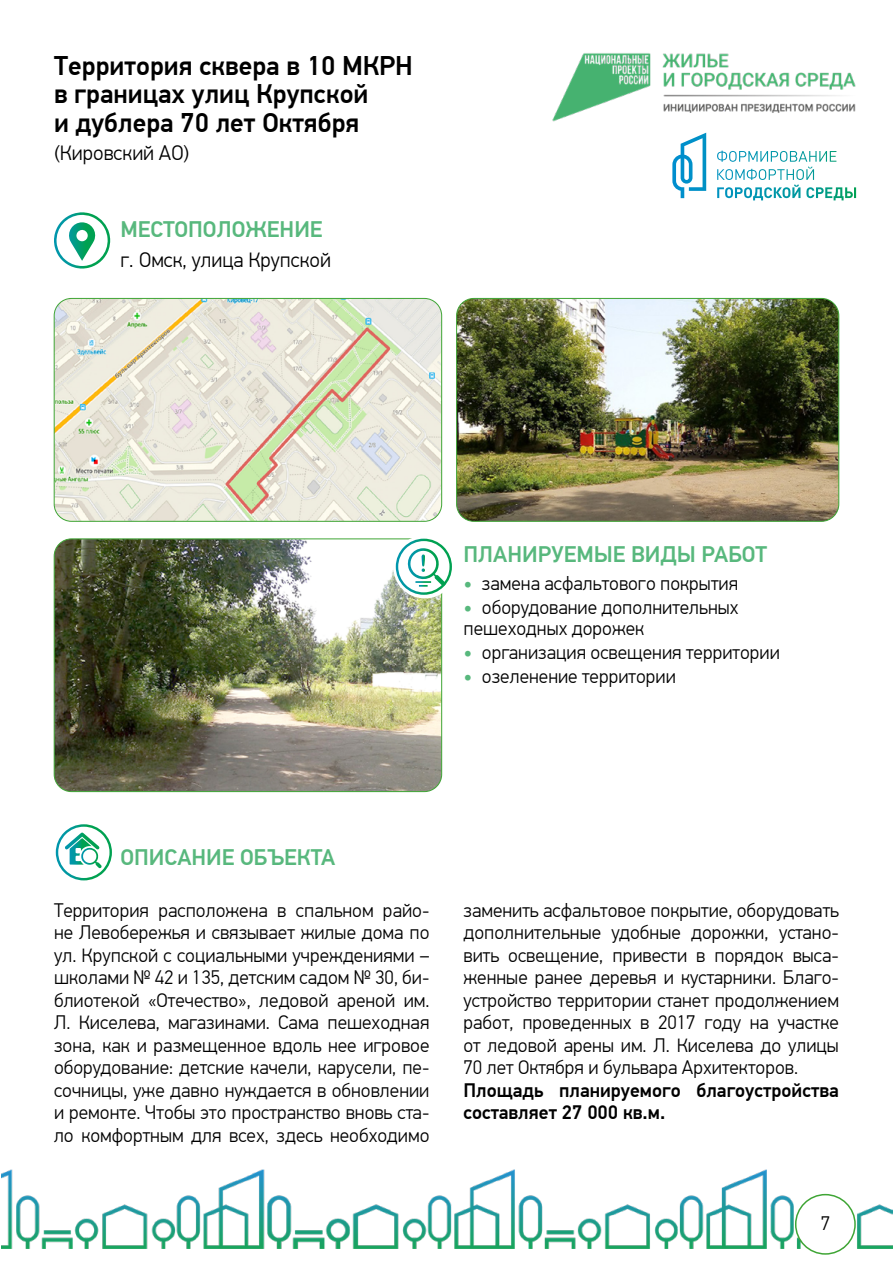
<style>
.page{position:relative;width:893px;height:1263px;background:#fff}
.page>*{position:absolute;margin:0;border:0;box-sizing:border-box;transform-origin:0 0}
.t1{font:500 27px/28.5px "PF Din Text Pro";color:#000}
.t2{font:500 22.5px "PF Din Text Pro";color:#58b87d}
.t3{font:300 21px "PF Din Text Pro";color:#000}
.t4{font:300 19.5px/22.5px "PF Din Text Pro";color:#000;text-align:justify}
.t5{font:500 19.5px/22.5px "PF Din Text Pro";color:#000}
.s1{font-weight:500;color:#58b87d}
</style>
<div class="page">
<img style="left:552px;top:53px;width:304px;height:80px">
<svg style="left:672px;top:133px;width:164px;height:65px"></svg>
<img style="left:2px;top:1169px;width:891px;height:79px">
<div style="left:796px;top:1194px;width:59px;height:60px;background:#fff;border-radius:50%"></div>
<div style="left:795px;top:1194px;width:61px;height:61px;border:2px solid #3fa535;border-radius:50%"></div>
<svg style="left:54px;top:212px;width:56px;height:57px"></svg>
<img style="left:54px;top:539px;width:388px;height:253px">
<div style="left:54px;top:539px;width:388px;height:253px;border:1px solid #3fa535;border-radius:17px"></div>
<img style="left:54px;top:298px;width:388px;height:223px">
<div style="left:54px;top:298px;width:388px;height:223px;border:1px solid #3fa535;border-radius:17px"></div>
<img style="left:457px;top:298px;width:382px;height:223px">
<div style="left:456px;top:298px;width:383px;height:223px;border:1px solid #3fa535;border-radius:17px"></div>
<svg style="left:56px;top:824px;width:56px;height:56px"></svg>
<div style="left:393px;top:535px;width:63px;height:63px;background:#fff;border-radius:50%"></div>
<svg style="left:396px;top:539px;width:56px;height:56px"></svg>
<h1 class="t1" style="left:54px;top:52px;width:360px">Территория сквера в 10 МКРН в границах улиц Крупской<br>и дублера 70 лет Октября</h1>
<p class="t3" style="left:54px;top:141px;width:137px">(Кировский АО)</p>
<p class="t2" style="left:120px;top:216px;width:204px">МЕСТОПОЛОЖЕНИЕ</p>
<p class="t3" style="left:120px;top:248px;width:212px">г. Омск, улица Крупской</p>
<p class="t2" style="left:463px;top:541px;width:305px">ПЛАНИРУЕМЫЕ ВИДЫ РАБОТ</p>
<p class="t4" style="left:463px;top:573px;width:276px"><span class="s1">•</span> замена асфальтового покрытия</p>
<p class="t4" style="left:463px;top:597px;width:277px;line-height:21px"><span class="s1">•</span> оборудование дополнительных пешеходных дорожек</p>
<p class="t4" style="left:463px;top:642px;width:318px"><span class="s1">•</span> организация освещения территории</p>
<p class="t4" style="left:463px;top:666px;width:214px"><span class="s1">•</span> озеленение территории</p>
<p class="t2" style="left:120px;top:844px;width:216px">ОПИСАНИЕ ОБЪЕКТА</p>
<p class="t4" style="left:54px;top:899px;width:377px">Территория расположена в спальном райо&shy;не Левобережья и связывает жилые дома по ул. Крупской с социальными учреждениями – школами № 42 и 135, детским садом № 30, би&shy;блиотекой «Отечество», ледовой ареной им.<br>Л. Киселева, магазинами. Сама пешеходная зона, как и размещенное вдоль нее игровое оборудование: детские качели, карусели, пе&shy;сочницы, уже давно нуждается в обновлении и ремонте. Чтобы это пространство вновь ста&shy;ло комфортным для всех, здесь необходимо</p>
<p class="t4" style="left:463px;top:899px;width:377px">заменить асфальтовое покрытие, оборудовать дополнительные удобные дорожки, устано&shy;вить освещение, привести в порядок выса&shy;женные ранее деревья и кустарники. Благо&shy;устройство территории станет продолжением работ, проведенных в 2017 году на участке от ледовой арены им. Л. Киселева до улицы 70 лет Октября и бульвара Архитекторов.</p>
<p class="t5" style="left:463px;top:1079px;width:377px">Площадь планируемого благоустройства составляет 27 000 кв.м.</p>
<p class="t4" style="left:821px;top:1212px;width:11px">7</p>
</div>
